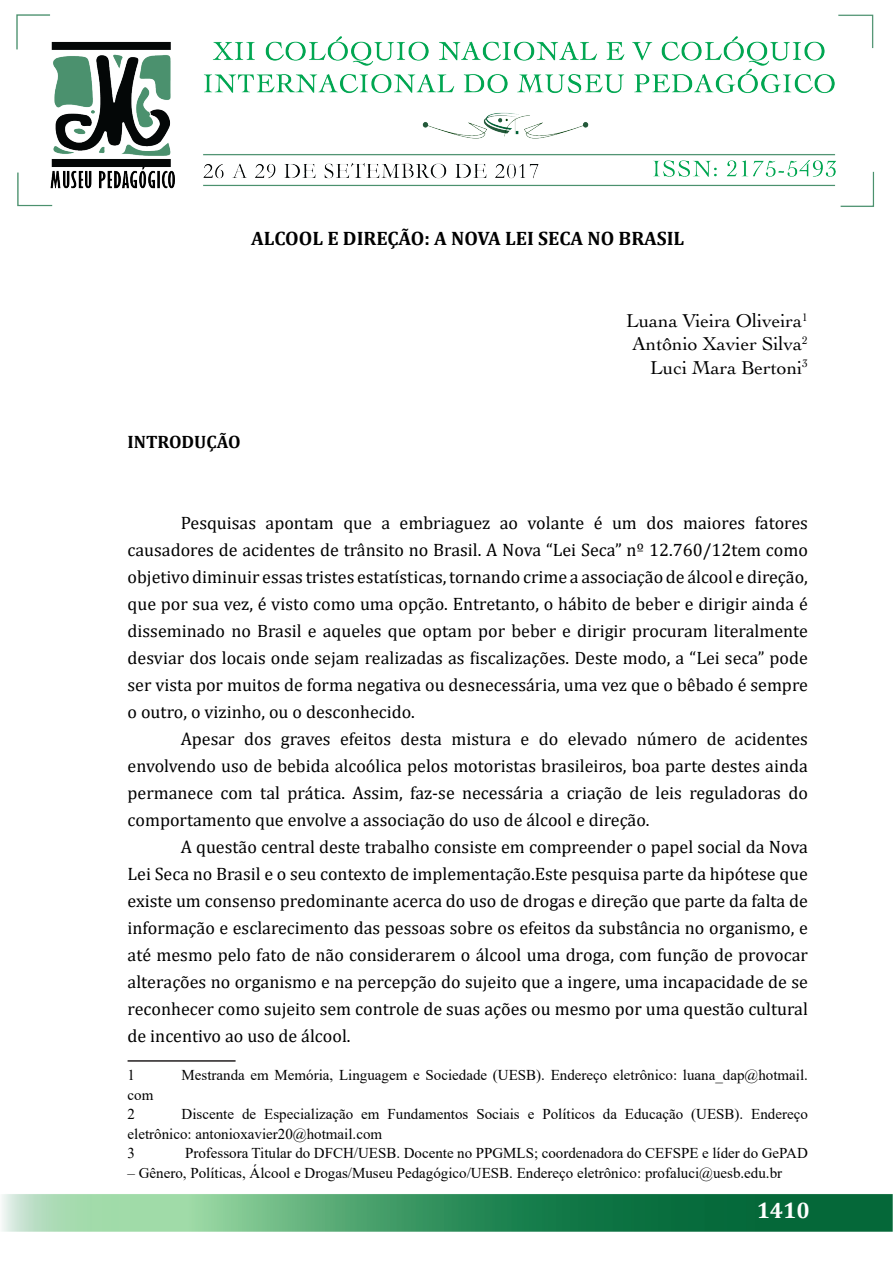
<style>
.page{position:relative;width:893px;height:1263px;background:#fff}
.page>*{position:absolute;margin:0;border:0;box-sizing:border-box;transform-origin:0 0}
.t1{font:700 22.5px "Cambria";color:#fff}
.t2{font:19.5px/23.4px "Cochin LT";color:#000;text-align:right}
.t3{font:700 19.5px "Cambria";color:#000}
.t4{font:18px/27px "Cambria";color:#000;text-align:justify}
.t5{font:700 18px "Cambria";color:#000}
.t6{font:15px/19.5px "Times New Roman";color:#000}
</style>
<div class="page">
<img style="left:2px;top:14px;width:890px;height:1218px">
<hr style="left:128px;top:1060px;width:108px;height:2px;background:#231f20">
<p class="t3" style="left:251px;top:224px;width:435px">ALCOOL E DIREÇÃO: A NOVA LEI SECA NO BRASIL</p>
<p class="t5" style="left:128px;top:429px;width:115px">INTRODUÇÃO</p>
<p class="t2" style="left:626px;top:309px;width:183px">Luana Vieira Oliveira<sup>1<br></sup>Antônio Xavier Silva<sup>2<br></sup>Luci Mara Bertoni<sup>3</sup></p>
<p class="t4" style="left:128px;top:509px;width:682px;text-indent:53px">Pesquisas apontam que a embriaguez ao volante é um dos maiores fatores causadores de acidentes de trânsito no Brasil. A Nova “Lei Seca” nº 12.760/12tem como objetivo diminuir essas tristes estatísticas, tornando crime a associação de álcool e direção, que por sua vez, é visto como uma opção. Entretanto, o hábito de beber e dirigir ainda é disseminado no Brasil e aqueles que optam por beber e dirigir procuram literalmente desviar dos locais onde sejam realizadas as fiscalizações. Deste modo, a “Lei seca” pode ser vista por muitos de forma negativa ou desnecessária, uma vez que o bêbado é sempre o outro, o vizinho, ou o desconhecido.</p>
<p class="t4" style="left:128px;top:725px;width:682px;text-indent:53px">Apesar dos graves efeitos desta mistura e do elevado número de acidentes envolvendo uso de bebida alcoólica pelos motoristas brasileiros, boa parte destes ainda permanece com tal prática. Assim, faz-se necessária a criação de leis reguladoras do comportamento que envolve a associação do uso de álcool e direção.</p>
<p class="t4" style="left:128px;top:833px;width:682px;text-indent:53px">A questão central deste trabalho consiste em compreender o papel social da Nova Lei Seca no Brasil e o seu contexto de implementação.Este pesquisa parte da hipótese que existe um consenso predominante acerca do uso de drogas e direção que parte da falta de informação e esclarecimento das pessoas sobre os efeitos da substância no organismo, e até mesmo pelo fato de não considerarem o álcool uma droga, com função de provocar alterações no organismo e na percepção do sujeito que a ingere, uma incapacidade de se reconhecer como sujeito sem controle de suas ações ou mesmo por uma questão cultural de incentivo ao uso de álcool.</p>
<p class="t6" style="left:128px;top:1065px;width:9px">1</p>
<p class="t6" style="left:182px;top:1065px;width:628px">Mestranda em Memória, Linguagem e Sociedade (UESB). Endereço eletrônico: luana_dap@hotmail.</p>
<p class="t6" style="left:128px;top:1085px;width:27px">com<br>2</p>
<p class="t6" style="left:128px;top:1104px;width:682px;text-indent:54px">Discente de Especialização em Fundamentos Sociais e Políticos da Educação (UESB). Endereço eletrônico: antonioxavier20@hotmail.com<br>3</p>
<p class="t6" style="left:185px;top:1143px;width:624px">Professora Titular do DFCH/UESB. Docente no PPGMLS; coordenadora do CEFSPE e líder do GePAD</p>
<p class="t6" style="left:128px;top:1163px;width:656px">– Gênero, Políticas, Álcool e Drogas/Museu Pedagógico/UESB. Endereço eletrônico: profaluci@uesb.edu.br</p>
<p class="t1" style="left:757px;top:1195px;width:55px">1410</p>
</div>
